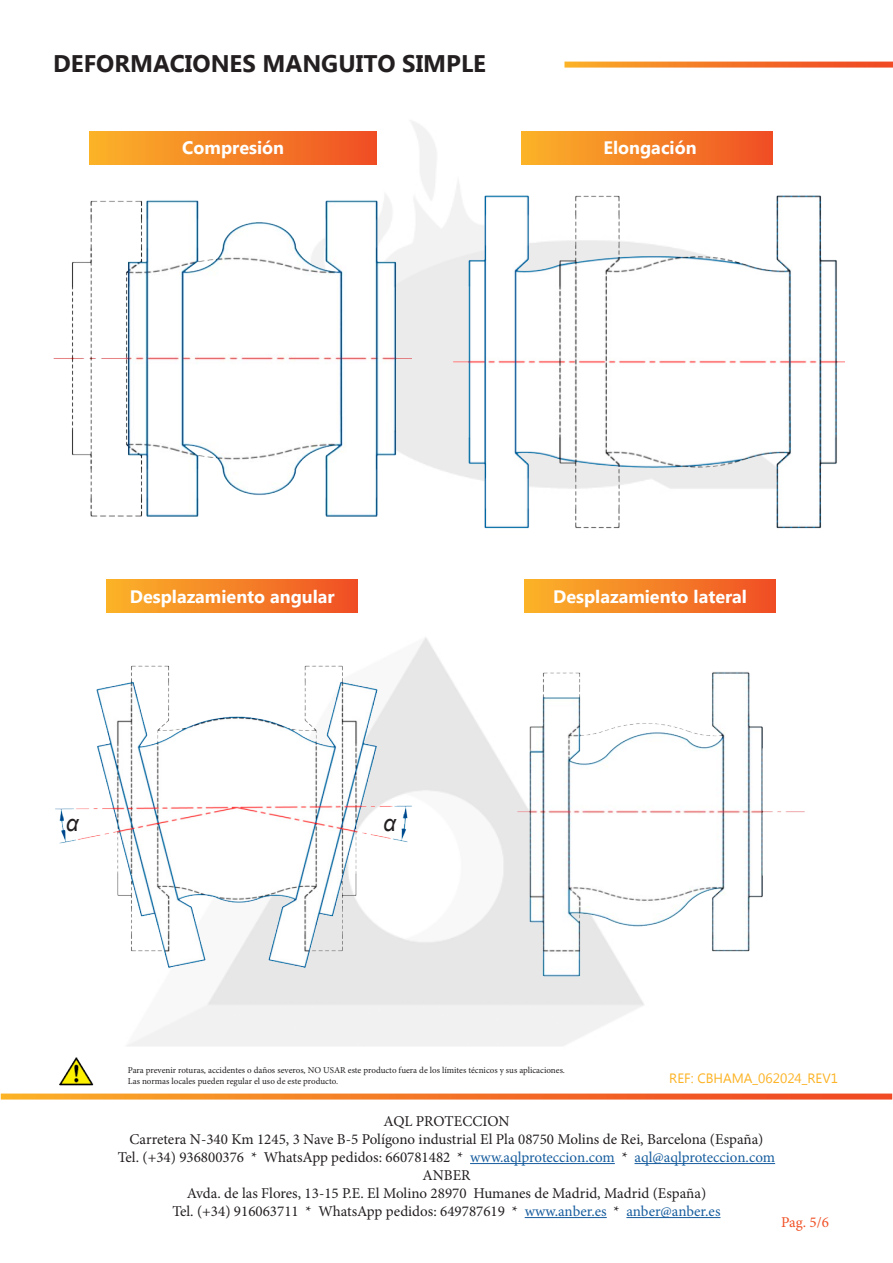
<style>
.page{position:relative;width:893px;height:1263px;background:#fff}
.page>*{position:absolute;margin:0;border:0;box-sizing:border-box;transform-origin:0 0}
.t1{font:700 24px "Microsoft New Tai Lue";color:#231f20}
.t2{font:italic 22.5px "Arial";color:#231f20}
.t3{font:700 18px "Microsoft New Tai Lue";color:#fff}
.t4{font:15px/18px "Minion Pro";color:#231f20;text-align:center}
.t5{font:15px "Minion Pro";color:#f05126}
.t6{font:13.5px "Microsoft New Tai Lue";color:#fcb325}
.t7{font:9px/10.8px "Minion Pro";color:#231f20}
.s1{color:#175d9e}
</style>
<div class="page">
<img style="left:79px;top:121px;width:772px;height:1044px">
<img style="left:59px;top:1055px;width:38px;height:33px">
<div style="left:107px;top:580px;width:251px;height:33px;background:linear-gradient(to right,#fbb429,#f05025)"></div>
<div style="left:525px;top:580px;width:251px;height:33px;background:linear-gradient(to right,#fbb429,#f05025)"></div>
<svg style="left:564px;top:62px;width:329px;height:6px;background:#f48035"></svg>
<div style="left:89px;top:131px;width:288px;height:33px;background:linear-gradient(to right,#fbb429,#f05025)"></div>
<div style="left:521px;top:131px;width:251px;height:33px;background:linear-gradient(to right,#fbb429,#f05025)"></div>
<img style="left:446px;top:189px;width:399px;height:347px">
<img style="left:53px;top:189px;width:359px;height:347px">
<img style="left:482px;top:661px;width:347px;height:319px">
<img style="left:55px;top:657px;width:357px;height:320px">
<svg style="left:1px;top:1093px;width:891px;height:6px;background:#f4823a"></svg>
<hr style="left:470px;top:1163px;width:145px;height:1px;background:#175d9e">
<hr style="left:634px;top:1163px;width:141px;height:1px;background:#175d9e">
<hr style="left:525px;top:1217px;width:82px;height:1px;background:#175d9e">
<hr style="left:626px;top:1217px;width:94px;height:1px;background:#175d9e">
<h1 class="t1" style="left:53px;top:49px;width:434px">DEFORMACIONES MANGUITO SIMPLE</h1>
<p class="t3" style="left:182px;top:137px;width:103px">Compresión</p>
<p class="t3" style="left:604px;top:137px;width:95px">Elongación</p>
<p class="t3" style="left:130px;top:586px;width:206px">Desplazamiento angular</p>
<p class="t3" style="left:553px;top:586px;width:195px">Desplazamiento lateral</p>
<h2 class="t2" style="left:66px;top:808px;width:14px">α</h2>
<h2 class="t2" style="left:383px;top:808px;width:14px">α</h2>
<p class="t7" style="left:128px;top:1065px;width:439px">Para prevenir roturas, accidentes o daños severos, NO USAR este producto fuera de los límites técnicos y sus aplicaciones.<br>Las normas locales pueden regular el uso de este producto.</p>
<p class="t6" style="left:669px;top:1071px;width:170px">REF: CBHAMA_062024_REV1</p>
<p class="t4" style="left:118px;top:1112px;width:659px">AQL PROTECCION<br>Carretera N-340 Km 1245, 3 Nave B-5 Polígono industrial El Pla 08750 Molins de Rei, Barcelona (España)<br>Tel. (+34) 936800376 * WhatsApp pedidos: 660781482 * <span class="s1">www.aqlproteccion.com</span> * <span class="s1">aql@aqlproteccion.com </span>ANBER<br>Avda. de las Flores, 13-15 P.E. El Molino 28970 Humanes de Madrid, Madrid (España)<br>Tel. (+34) 916063711 * WhatsApp pedidos: 649787619 * <span class="s1">www.anber.es</span> * <span class="s1">anber@anber.es</span></p>
<p class="t5" style="left:781px;top:1212px;width:49px">Pag. 5/6</p>
</div>
